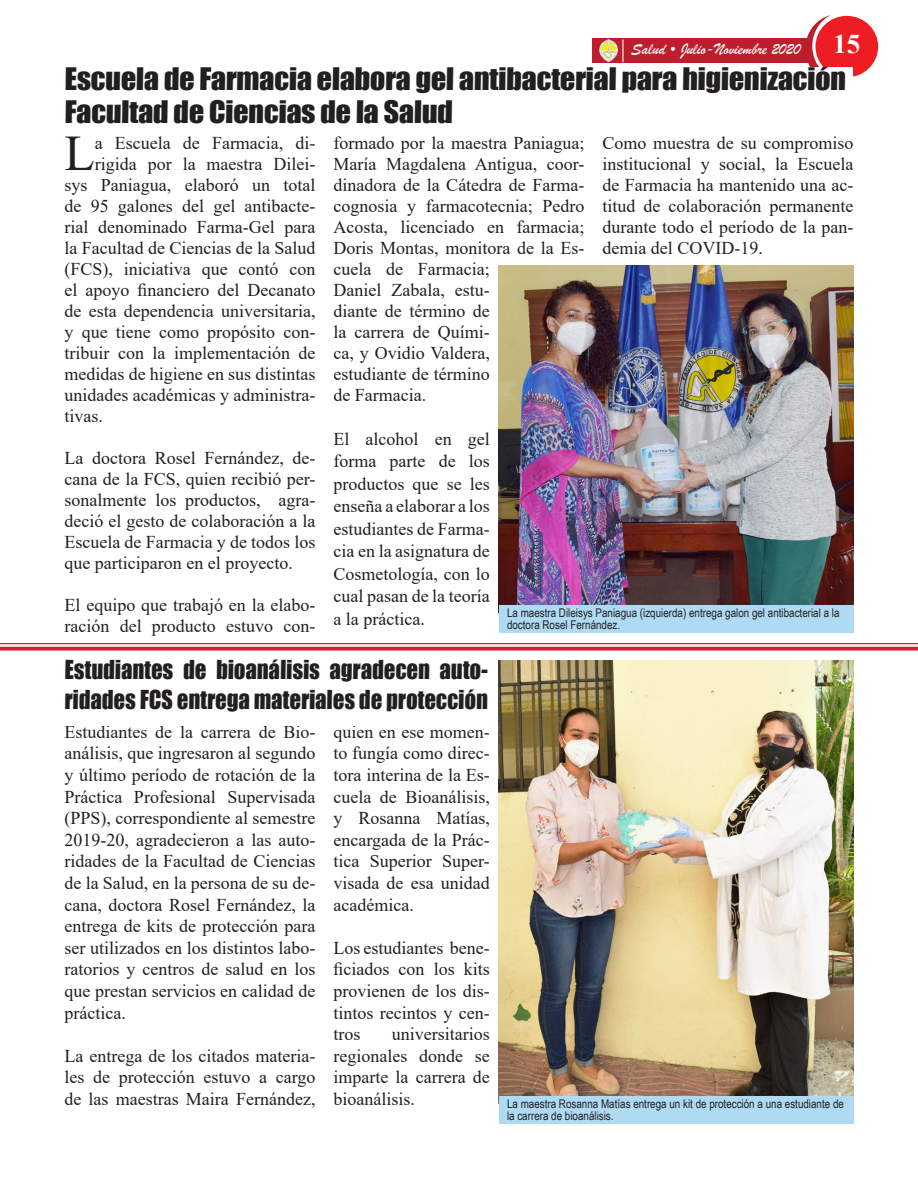
<style>
.page{position:relative;width:918px;height:1188px;background:#fff}
.page>*{position:absolute;margin:0;border:0;box-sizing:border-box;transform-origin:0 0}
.Titulos{font:49.65px "Times New Roman";color:#231f20}
.Titulos-2{font:28.5px "Impact";color:#231f20;scale:1.06 1}
.Titulos-3{font:24px/30px "Impact";color:#231f20;scale:.94 1}
.Titulos-4{font:18px/21.6px "Times New Roman";color:#231f20;text-align:justify}
.t1{font:16.5px "Brush Script";color:#fff}
.Pie_de_foto{font:12px/12px "Arial Narrow";color:#231f20}
.s1{font-family:"Times New Roman";font-weight:700;font-size:27px}
</style>
<div class="page">
<svg style="left:805px;top:15px;width:49px;height:66px"></svg>
<div style="left:815px;top:16px;width:63px;height:61px;background:#ee1d23;border-radius:50%"></div>
<div style="left:592px;top:39px;width:218px;height:24px;background:#be1d2c"></div>
<hr style="left:622px;top:39px;width:2px;height:23px;background:#fff">
<svg style="left:599px;top:38px;width:21px;height:25px"></svg>
<img style="left:600px;top:40px;width:17px;height:22px">
<hr style="left:0;top:643px;width:918px;height:1px;background:#d1232a">
<svg style="left:0;top:647px;width:918px;height:4px;background:#d63d43"></svg>
<div style="left:64px;top:67px;width:789px;height:57px;background:#fff"></div>
<img style="left:499px;top:265px;width:354px;height:340px">
<div style="left:499px;top:605px;width:355px;height:28px;background:#afdaf4"></div>
<img style="left:499px;top:660px;width:354px;height:436px">
<div style="left:499px;top:1096px;width:355px;height:28px;background:#afdaf4"></div>
<p class="t1" style="left:631px;top:39px;width:231px">Salud • Julio-Noviembre 2020 <span class="s1">15</span></p>
<p class="Titulos-2" style="left:64px;top:56px;width:740px">Escuela de Farmacia elabora gel antibacterial para higienización</p>
<p class="Titulos-2" style="left:64px;top:89px;width:369px">Facultad de Ciencias de la Salud</p>
<p class="Titulos" style="left:64px;top:119px;width:32px">L</p>
<p class="Titulos-4" style="left:95px;top:132px;width:222px">a Escuela de Farmacia, di-</p>
<p class="Titulos-4" style="left:95px;top:153px;width:222px">rigida por la maestra Dilei-</p>
<p class="Titulos-4" style="left:64px;top:174px;width:253px">sys Paniagua, elaboró un total</p>
<p class="Titulos-4" style="left:64px;top:195px;width:252px">de 95 galones del gel antibacte-</p>
<p class="Titulos-4" style="left:64px;top:216px;width:253px">rial denominado Farma-Gel para</p>
<p class="Titulos-4" style="left:64px;top:237px;width:253px">la Facultad de Ciencias de la Salud</p>
<p class="Titulos-4" style="left:64px;top:258px;width:253px">(FCS), iniciativa que contó con</p>
<p class="Titulos-4" style="left:64px;top:279px;width:253px">el apoyo financiero del Decanato</p>
<p class="Titulos-4" style="left:64px;top:300px;width:253px">de esta dependencia universitaria,</p>
<p class="Titulos-4" style="left:64px;top:321px;width:252px">y que tiene como propósito con-</p>
<p class="Titulos-4" style="left:64px;top:342px;width:253px">tribuir con la implementación de</p>
<p class="Titulos-4" style="left:64px;top:363px;width:253px">medidas de higiene en sus distintas</p>
<p class="Titulos-4" style="left:64px;top:384px;width:252px">unidades académicas y administra-</p>
<p class="Titulos-4" style="left:64px;top:405px;width:40px">tivas.</p>
<p class="Titulos-4" style="left:64px;top:447px;width:253px;line-height:21px">La doctora Rosel Fernández, de&shy;cana de la FCS, quien recibió per&shy;sonalmente los productos, agra&shy;deció el gesto de colaboración a la Escuela de Farmacia y de todos los que participaron en el proyecto.</p>
<p class="Titulos-4" style="left:64px;top:594px;width:252px;line-height:21px">El equipo que trabajó en la elabo&shy;ración del producto estuvo con-</p>
<p class="Titulos-4" style="left:333px;top:132px;width:253px;line-height:21px;text-align:left">formado por la maestra Paniagua;<br>María Magdalena Antigua, coor&shy;dinadora de la Cátedra de Farma&shy;cognosia y farmacotecnia; Pedro<br>Acosta, licenciado en farmacia;<br>Doris Montas, monitora de la Es&shy;cuela de Farmacia;<br>Daniel Zabala, estu-<br>diante de término de<br>la carrera de Quími-<br>ca, y Ovidio Valdera,<br>estudiante de término<br>de Farmacia.</p>
<p class="Titulos-4" style="left:333px;top:427px;width:158px;line-height:22.5px">El alcohol en gel forma parte de los productos que se les enseña a elaborar a los estudiantes de Farma&shy;cia en la asignatura de Cosmetología, con lo cual pasan de la teoría a la práctica.</p>
<p class="Titulos-4" style="left:603px;top:132px;width:253px;line-height:21px">Como muestra de su compromiso institucional y social, la Escuela de Farmacia ha mantenido una ac&shy;titud de colaboración permanente durante todo el período de la pan&shy;demia del COVID-19.</p>
<p class="Pie_de_foto" style="left:507px;top:606px;width:334px">La maestra Dileisys Paniagua (izquierda) entrega galon gel antibacterial a la doctora Rosel Fernández.</p>
<p class="Titulos-3" style="left:64px;top:654px;width:453px">Estudiantes de bioanálisis agradecen auto&shy;ridades FCS entrega materiales de protección</p>
<p class="Titulos-4" style="left:64px;top:720px;width:253px">Estudiantes de la carrera de Bio&shy;análisis, que ingresaron al segundo y último período de rotación de la Práctica Profesional Supervisada (PPS), correspondiente al semestre 2019-20, agradecieron a las auto&shy;ridades de la Facultad de Ciencias de la Salud, en la persona de su de&shy;cana, doctora Rosel Fernández, la entrega de kits de protección para ser utilizados en los distintos labo&shy;ratorios y centros de salud en los que prestan servicios en calidad de práctica.</p>
<p class="Titulos-4" style="left:64px;top:1044px;width:253px">La entrega de los citados materia&shy;les de protección estuvo a cargo de las maestras Maira Fernández,</p>
<p class="Titulos-4" style="left:333px;top:720px;width:158px">quien en ese momen&shy;to fungía como direc&shy;tora interina de la Es&shy;cuela de Bioanálisis, y Rosanna Matías, encargada de la Prác&shy;tica Superior Super&shy;visada de esa unidad académica.</p>
<p class="Titulos-4" style="left:333px;top:936px;width:158px">Los estudiantes bene-</p>
<p class="Titulos-4" style="left:333px;top:958px;width:158px">ficiados con los kits provienen de los dis&shy;tintos recintos y cen&shy;tros</p>
<p class="Titulos-4" style="left:333px;top:1023px;width:158px;text-indent:58px">universitarios regionales donde se imparte la carrera de bioanálisis.</p>
<p class="Pie_de_foto" style="left:507px;top:1097px;width:338px">La maestra Rosanna Matías entrega un kit de protección a una estudiante de la carrera de bioanálisis.</p>
</div>
